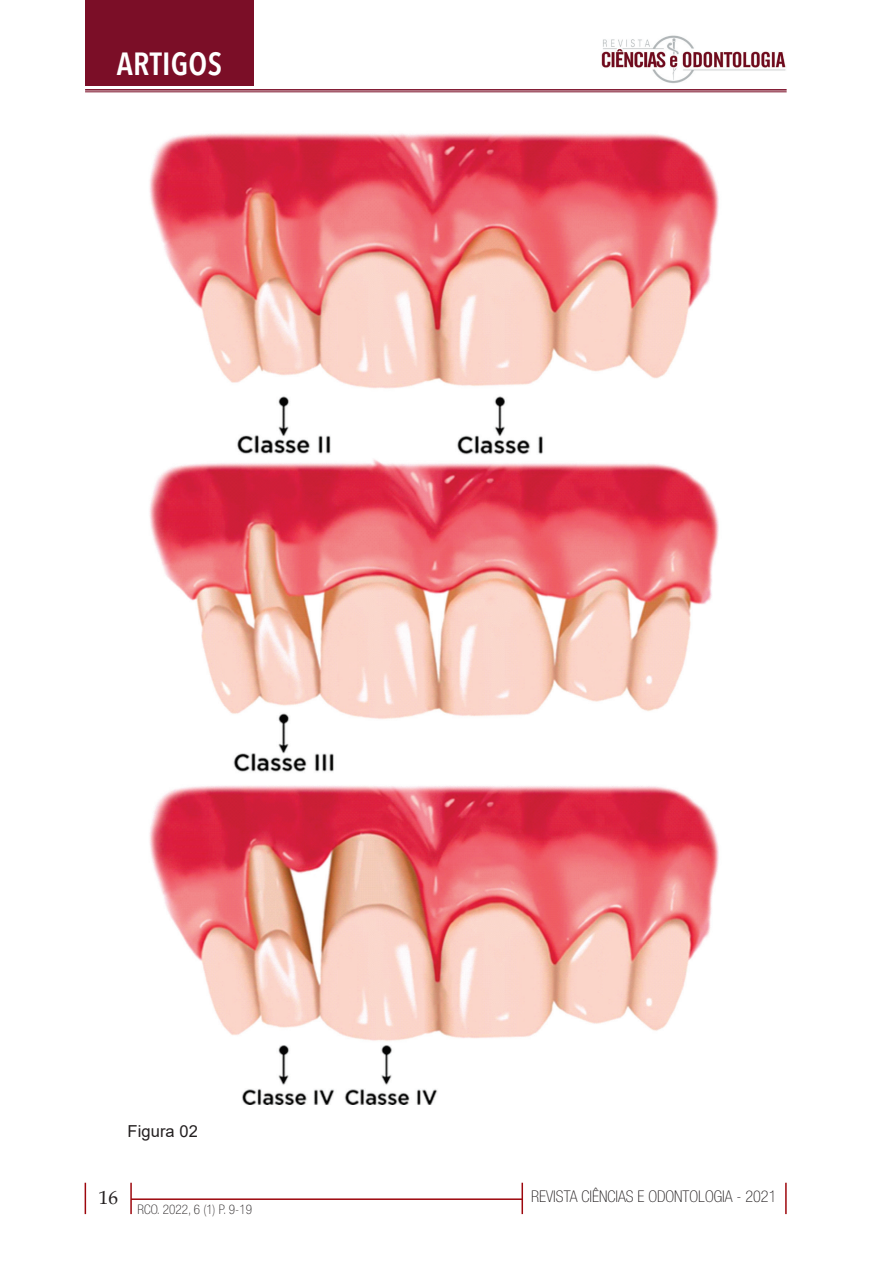
<style>
.page{position:relative;width:893px;height:1263px;background:#fff}
.page>*{position:absolute;margin:0;border:0;box-sizing:border-box;transform-origin:0 0}
.t1{font:600 condensed 31.8px "Avenir Next LT Pro";letter-spacing:.01em;color:#fff}
.t2{font:19.2px "Book Antiqua";color:#231f20}
.t3{font:16.5px "Arial";letter-spacing:.005em;color:#231f20}
.t4{font:100 condensed 16.2px "Helvetica Neue LT Std";color:#231f20}
.t5{font:100 condensed 13.2px "Helvetica Neue LT Std";color:#231f20}
</style>
<div class="page">
<hr style="left:85px;top:1183px;width:1px;height:31px;background:#9d070d">
<hr style="left:785px;top:1183px;width:2px;height:31px;background:#9d070d">
<hr style="left:521px;top:1183px;width:2px;height:31px;background:#9d070d">
<hr style="left:130px;top:1183px;width:2px;height:31px;background:#9d070d">
<hr style="left:131px;top:1198px;width:391px;height:2px;background:#9d070d">
<img style="left:601px;top:35px;width:185px;height:48px">
<div style="left:85px;top:0;width:169px;height:85px;background:#7b0e27"></div>
<hr style="left:85px;top:89px;width:702px;height:2px;background:#7b0e27">
<hr style="left:85px;top:92px;width:702px;height:1px;background:#7b0e27">
<img style="left:149px;top:133px;width:570px;height:971px">
<h1 class="t1" style="left:117px;top:45px;width:107px">ARTIGOS</h1>
<p class="t3" style="left:128px;top:1119px;width:72px">Figura 02</p>
<p class="t2" style="left:99px;top:1184px;width:21px">16</p>
<p class="t4" style="left:531px;top:1187px;width:247px">REVISTA CIÊNCIAS E ODONTOLOGIA - 2021</p>
<p class="t5" style="left:138px;top:1202px;width:116px">RCO. 2022, 6 (1) P. 9-19</p>
</div>
